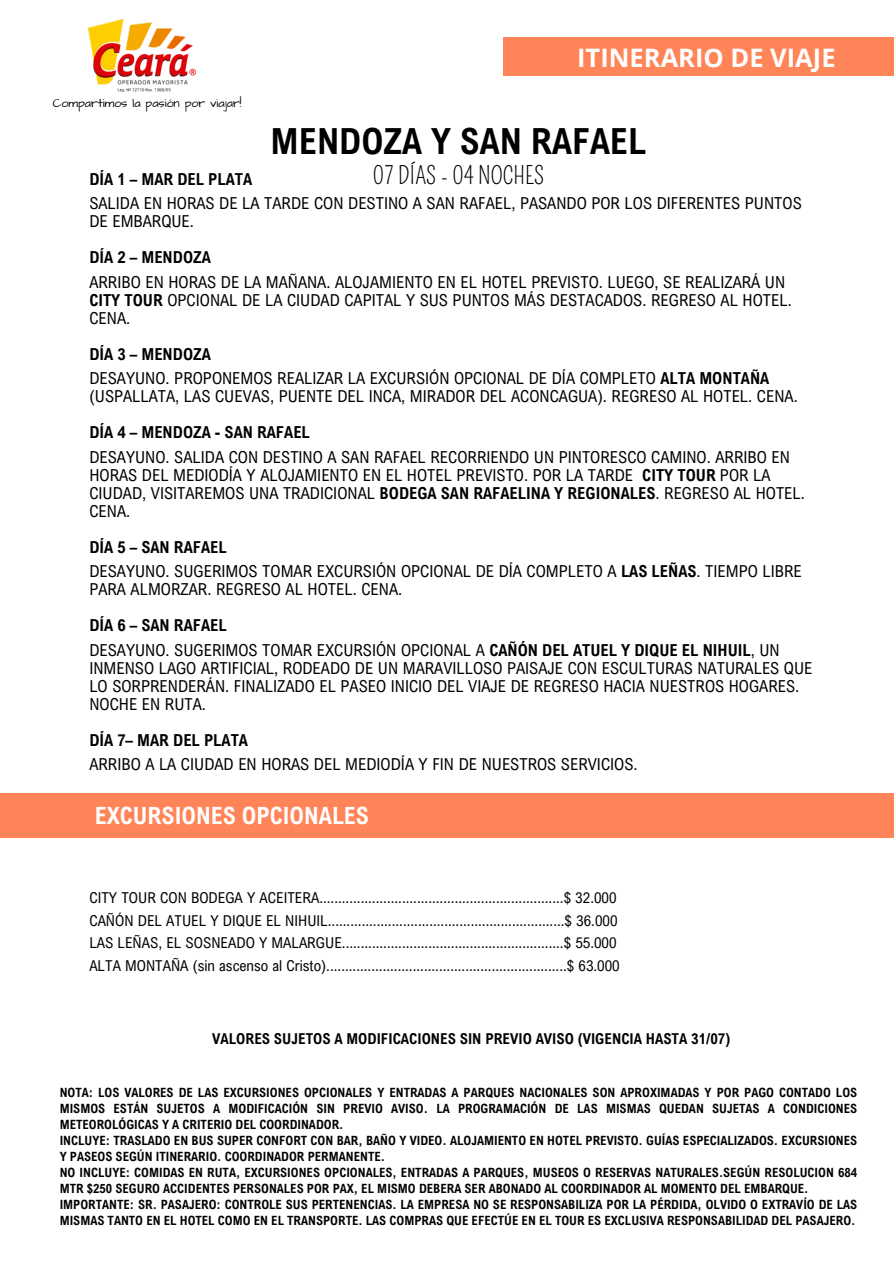
<style>
.page{position:relative;width:894px;height:1264px;background:#fff}
.page>*{position:absolute;margin:0;border:0;box-sizing:border-box;transform-origin:0 0}
.t1{font:700 36px "Arial Nova Cond";color:#000}
.t2{font:700 25.5px "Open Sans";color:#fff}
.t3{font:24px "Pompiere";color:#000}
.t4{font:700 23.7px "Arial Nova Cond";color:#fff}
.t5{font:16.5px/18px "Arial Nova Cond";color:#000}
.t6{font:700 16.5px "Arial Nova Cond";color:#000}
.t7{font:15px/22.5px "Arial Nova Cond";color:#000}
.t8{font:700 15px "Arial Nova Cond";color:#000}
.t9{font:700 12.75px/15.9px "Arial Nova Cond";color:#000}
.t10{font:12.3px "Architects Daughter";color:#000}
.s1{font-weight:700}
</style>
<div class="page">
<img style="left:88px;top:19px;width:108px;height:72px">
<div style="left:503px;top:37px;width:390px;height:39px;background:#ff8458"></div>
<div style="left:0;top:793px;width:893px;height:44px;background:#ff8458"></div>
<p class="t10" style="left:53px;top:95px;width:190px">Compartimos la pasión por viajar!</p>
<h5 class="t2" style="left:577px;top:39px;width:260px">ITINERARIO DE VIAJE</h5>
<h5 class="t1" style="left:270px;top:118px;width:377px">MENDOZA Y SAN RAFAEL</h5>
<h4 class="t3" style="left:372px;top:162px;width:173px">07 DÍAS - 04 NOCHES</h4>
<p class="t6" style="left:89px;top:168px;width:164px">DÍA 1 – MAR DEL PLATA</p>
<h2 class="t5" style="left:89px;top:194px;width:713px">SALIDA EN HORAS DE LA TARDE CON DESTINO A SAN RAFAEL, PASANDO POR LOS DIFERENTES PUNTOS<br>DE EMBARQUE.</h2>
<h1 class="t6" style="left:89px;top:247px;width:123px">DÍA 2 – MENDOZA</h1>
<h3 class="t5" style="left:89px;top:272px;width:703px">ARRIBO EN HORAS DE LA MAÑANA. ALOJAMIENTO EN EL HOTEL PREVISTO. LUEGO, SE REALIZARÁ UN<br><span class="s1">CITY TOUR</span> OPCIONAL DE LA CIUDAD CAPITAL Y SUS PUNTOS MÁS DESTACADOS. REGRESO AL HOTEL.<br>CENA.</h3>
<h4 class="t6" style="left:89px;top:343px;width:123px">DÍA 3 – MENDOZA</h4>
<h5 class="t5" style="left:89px;top:369px;width:709px">DESAYUNO. PROPONEMOS REALIZAR LA EXCURSIÓN OPCIONAL DE DÍA COMPLETO <span class="s1">ALTA MONTAÑA </span>(USPALLATA, LAS CUEVAS, PUENTE DEL INCA, MIRADOR DEL ACONCAGUA). REGRESO AL HOTEL. CENA.</h5>
<h4 class="t6" style="left:89px;top:422px;width:222px">DÍA 4 – MENDOZA - SAN RAFAEL</h4>
<h5 class="t5" style="left:89px;top:447px;width:716px">DESAYUNO. SALIDA CON DESTINO A SAN RAFAEL RECORRIENDO UN PINTORESCO CAMINO. ARRIBO EN HORAS DEL MEDIODÍA Y ALOJAMIENTO EN EL HOTEL PREVISTO. POR LA TARDE <span class="s1">CITY TOUR</span> POR LA CIUDAD, VISITAREMOS UNA TRADICIONAL <span class="s1">BODEGA SAN RAFAELINA Y REGIONALES</span>. REGRESO AL HOTEL.<br>CENA.</h5>
<h4 class="t6" style="left:89px;top:536px;width:139px">DÍA 5 – SAN RAFAEL</h4>
<h5 class="t5" style="left:89px;top:562px;width:713px">DESAYUNO. SUGERIMOS TOMAR EXCURSIÓN OPCIONAL DE DÍA COMPLETO A <span class="s1">LAS LEÑAS</span>. TIEMPO LIBRE<br>PARA ALMORZAR. REGRESO AL HOTEL. CENA.</h5>
<h4 class="t6" style="left:89px;top:615px;width:139px">DÍA 6 – SAN RAFAEL</h4>
<h5 class="t5" style="left:89px;top:640px;width:724px">DESAYUNO. SUGERIMOS TOMAR EXCURSIÓN OPCIONAL A <span class="s1">CAÑÓN DEL ATUEL Y DIQUE EL NIHUIL</span>, UN INMENSO LAGO ARTIFICIAL, RODEADO DE UN MARAVILLOSO PAISAJE CON ESCULTURAS NATURALES QUE LO SORPRENDERÁN. FINALIZADO EL PASEO INICIO DEL VIAJE DE REGRESO HACIA NUESTROS HOGARES.<br>NOCHE EN RUTA.</h5>
<h4 class="t6" style="left:89px;top:729px;width:160px">DÍA 7– MAR DEL PLATA</h4>
<h5 class="t5" style="left:89px;top:755px;width:549px">ARRIBO A LA CIUDAD EN HORAS DEL MEDIODÍA Y FIN DE NUESTROS SERVICIOS.</h5>
<h2 class="t4" style="left:95px;top:800px;width:276px">EXCURSIONES OPCIONALES</h2>
<h4 class="t7" style="left:89px;top:886px;width:531px">CITY TOUR CON BODEGA Y ACEITERA.................................................................$ 32.000<br>CAÑÓN DEL ATUEL Y DIQUE EL NIHUIL...............................................................$ 36.000<br>LAS LEÑAS, EL SOSNEADO Y MALARGUE...........................................................$ 55.000<br>ALTA MONTAÑA (sin ascenso al Cristo)................................................................$ 63.000</h4>
<p class="t8" style="left:212px;top:1028px;width:519px">VALORES SUJETOS A MODIFICACIONES SIN PREVIO AVISO (VIGENCIA HASTA 31/07)</p>
<h6 class="t9" style="left:60px;top:1084px;width:798px;text-align:justify">NOTA: LOS VALORES DE LAS EXCURSIONES OPCIONALES Y ENTRADAS A PARQUES NACIONALES SON APROXIMADAS Y POR PAGO CONTADO LOS MISMOS ESTÁN SUJETOS A MODIFICACIÓN SIN PREVIO AVISO. LA PROGRAMACIÓN DE LAS MISMAS QUEDAN SUJETAS A CONDICIONES METEOROLÓGICAS Y A CRITERIO DEL COORDINADOR.</h6>
<h4 class="t9" style="left:60px;top:1131px;width:798px">INCLUYE: TRASLADO EN BUS SUPER CONFORT CON BAR, BAÑO Y VIDEO. ALOJAMIENTO EN HOTEL PREVISTO. GUÍAS ESPECIALIZADOS. EXCURSIONES<br>Y PASEOS SEGÚN ITINERARIO. COORDINADOR PERMANENTE.</h4>
<p class="t9" style="left:60px;top:1163px;width:798px">NO INCLUYE: COMIDAS EN RUTA, EXCURSIONES OPCIONALES, ENTRADAS A PARQUES, MUSEOS O RESERVAS NATURALES.SEGÚN RESOLUCION 684<br>MTR $250 SEGURO ACCIDENTES PERSONALES POR PAX, EL MISMO DEBERA SER ABONADO AL COORDINADOR AL MOMENTO DEL EMBARQUE.</p>
<p class="t9" style="left:60px;top:1195px;width:798px">IMPORTANTE: SR. PASAJERO: CONTROLE SUS PERTENENCIAS. LA EMPRESA NO SE RESPONSABILIZA POR LA PÉRDIDA, OLVIDO O EXTRAVÍO DE LAS<br>MISMAS TANTO EN EL HOTEL COMO EN EL TRANSPORTE. LAS COMPRAS QUE EFECTÚE EN EL TOUR ES EXCLUSIVA RESPONSABILIDAD DEL PASAJERO.</p>
</div>
